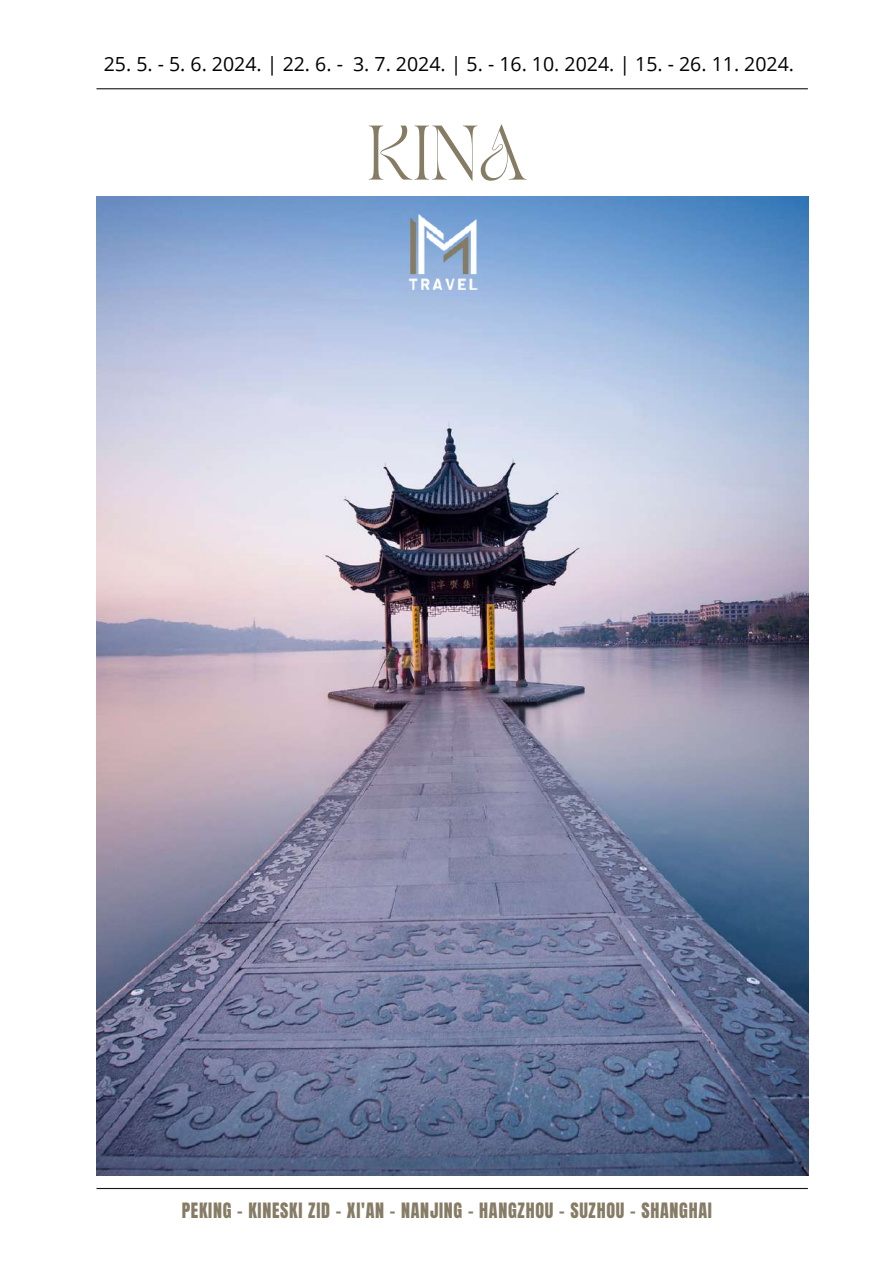
<style>
.page{position:relative;width:894px;height:1264px;background:#fff}
.page>*{position:absolute;margin:0;border:0;box-sizing:border-box;transform-origin:0 0}
.t1{font:54px "TAN PEARL Regular";color:#867c66}
.t2{font:19.5px "Open Sans";color:#000}
.t3{font:18px "Anton";letter-spacing:.04em;color:#867c66}
</style>
<div class="page">
<img style="left:96px;top:197px;width:711px;height:978px">
<hr style="left:96px;top:1187px;width:711px;height:1px;background:#171714">
<img style="left:397px;top:211px;width:86px;height:87px">
<hr style="left:96px;top:88px;width:711px;height:1px;background:#171714">
<p class="t2" style="left:104px;top:50px;width:691px">25. 5. - 5. 6. 2024. | 22. 6. - 3. 7. 2024. | 5. - 16. 10. 2024. | 15. - 26. 11. 2024.</p>
<h1 class="t1" style="left:367px;top:124px;width:161px">KINA</h1>
<p class="t3" style="left:182px;top:1197px;width:531px">PEKING - KINESKI ZID - XI'AN - NANJING - HANGZHOU - SUZHOU - SHANGHAI</p>
</div>
